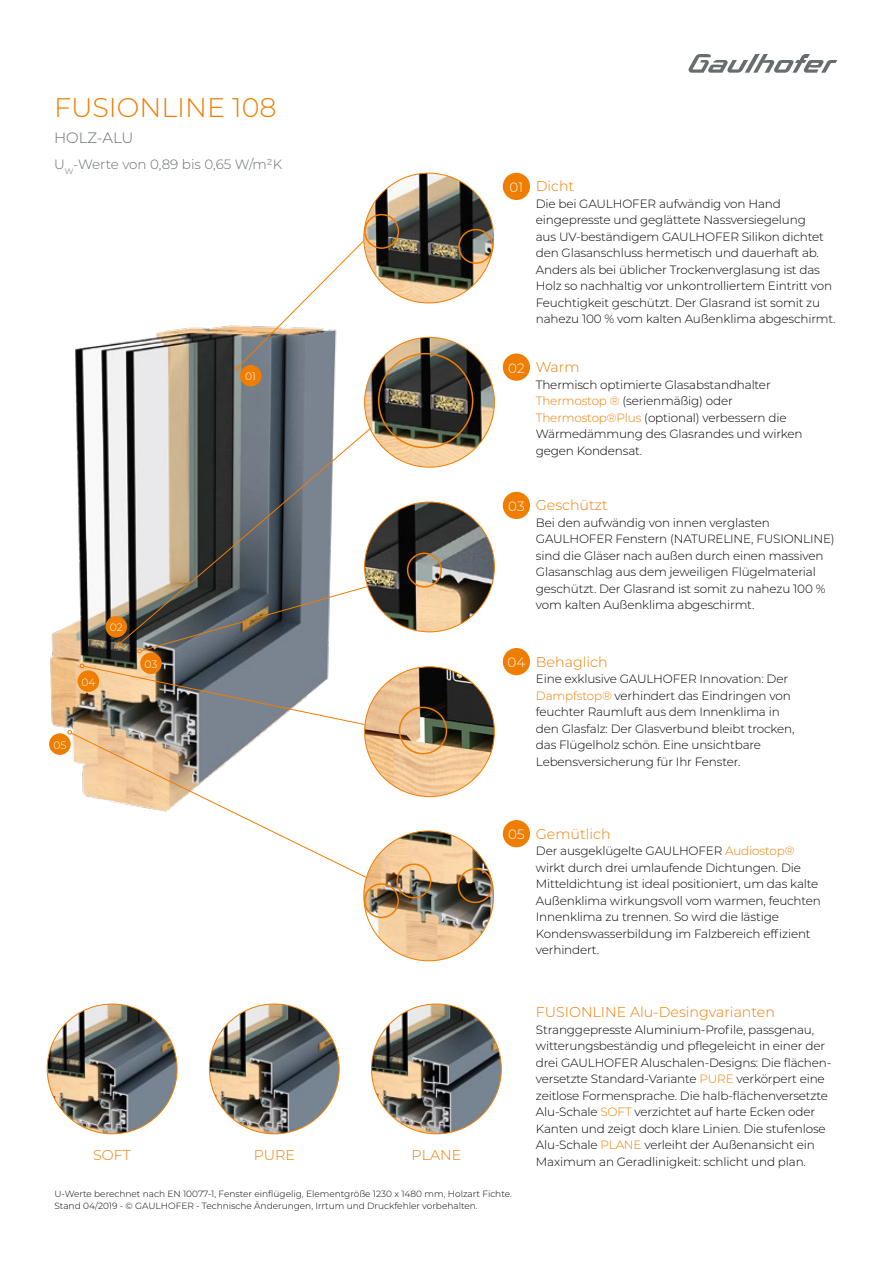
<style>
.page{position:relative;width:893px;height:1263px;background:#fff}
.page>*{position:absolute;margin:0;border:0;box-sizing:border-box;transform-origin:0 0}
.t1{font:300 27px "Montserrat";color:#ef7d00}
.t2{font:300 15px "Montserrat";color:#676c6e}
.t3{font:300 14.25px "Montserrat";color:#ef7d00}
.t4{font:300 13.5px "Montserrat";color:#676c6e}
.t5{font:300 13.5px "Montserrat";color:#fff}
.t6{font:300 12px/16.5px "Montserrat";letter-spacing:-.015em;color:#000}
.t7{font:300 10.65px "Montserrat";color:#fff}
.t8{font:300 9px/12px "Montserrat";color:#000}
.s1{color:#ef7d00}
</style>
<div class="page">
<img style="left:209px;top:1004px;width:130px;height:130px;border-radius:65px">
<img style="left:372px;top:1004px;width:129px;height:130px;border-radius:65px">
<img style="left:47px;top:1004px;width:130px;height:130px;border-radius:65px">
<div style="left:503px;top:492px;width:27px;height:27px;background:#ef7d00;border-radius:50%"></div>
<div style="left:503px;top:173px;width:27px;height:27px;background:#ef7d00;border-radius:50%"></div>
<div style="left:503px;top:353px;width:27px;height:28px;background:#ef7d00;border-radius:50%"></div>
<div style="left:503px;top:820px;width:27px;height:27px;background:#ef7d00;border-radius:50%"></div>
<div style="left:503px;top:648px;width:27px;height:27px;background:#ef7d00;border-radius:50%"></div>
<img style="left:49px;top:325px;width:336px;height:455px">
<svg style="left:235px;top:241px;width:140px;height:130px"></svg>
<div style="left:240px;top:365px;width:21px;height:21px;background:#ef7d00;border-radius:50%"></div>
<img style="left:364px;top:173px;width:130px;height:130px;border-radius:65px">
<div style="left:458px;top:229px;width:35px;height:35px;border:2px solid #ef7d00;border-radius:50%"></div>
<div style="left:364px;top:214px;width:35px;height:35px;border:2px solid #ef7d00;border-radius:50%"></div>
<svg style="left:136px;top:606px;width:244px;height:48px"></svg>
<div style="left:140px;top:652px;width:22px;height:22px;background:#ef7d00;border-radius:50%"></div>
<div style="left:105px;top:616px;width:22px;height:21px;background:#ef7d00;border-radius:50%"></div>
<svg style="left:120px;top:422px;width:257px;height:222px"></svg>
<svg style="left:117px;top:641px;width:5px;height:5px"></svg>
<img style="left:80px;top:663px;width:286px;height:63px">
<div style="left:78px;top:670px;width:21px;height:22px;background:#ef7d00;border-radius:50%"></div>
<svg style="left:70px;top:732px;width:308px;height:150px"></svg>
<svg style="left:67px;top:730px;width:5px;height:5px"></svg>
<div style="left:49px;top:733px;width:22px;height:22px;background:#ef7d00;border-radius:50%"></div>
<img style="left:365px;top:502px;width:129px;height:130px;border-radius:65px">
<div style="left:407px;top:552px;width:35px;height:35px;border:2px solid #ef7d00;border-radius:50%"></div>
<img style="left:364px;top:831px;width:130px;height:130px;border-radius:65px">
<div style="left:458px;top:868px;width:35px;height:35px;border:2px solid #ef7d00;border-radius:50%"></div>
<div style="left:396px;top:863px;width:35px;height:35px;border:2px solid #ef7d00;border-radius:50%"></div>
<div style="left:364px;top:883px;width:35px;height:35px;border:2px solid #ef7d00;border-radius:50%"></div>
<img style="left:365px;top:667px;width:129px;height:129px;border-radius:65px">
<div style="left:399px;top:707px;width:48px;height:47px;border:2px solid #ef7d00;border-radius:50%"></div>
<img style="left:365px;top:337px;width:129px;height:130px;border-radius:65px">
<div style="left:378px;top:353px;width:95px;height:95px;border:2px solid #ef7d00;border-radius:50%"></div>
<svg style="left:688px;top:54px;width:149px;height:19px"></svg>
<h1 class="t1" style="left:54px;top:89px;width:224px">FUSIONLINE 108</h1>
<p class="t2" style="left:54px;top:127px;width:81px">HOLZ-ALU</p>
<p class="t4" style="left:54px;top:155px;width:230px">U<sub>W</sub>-Werte von 0,89 bis 0,65 W/m²K</p>
<p class="t7" style="left:245px;top:369px;width:12px">01</p>
<p class="t7" style="left:110px;top:620px;width:15px">02</p>
<p class="t7" style="left:81px;top:675px;width:16px">04</p>
<p class="t7" style="left:53px;top:738px;width:14px">05</p>
<p class="t7" style="left:145px;top:657px;width:14px">03</p>
<p class="t5" style="left:510px;top:178px;width:15px">01</p>
<p class="t5" style="left:508px;top:359px;width:18px">02</p>
<p class="t3" style="left:536px;top:177px;width:40px">Dicht</p>
<p class="t6" style="left:536px;top:195px;width:301px">Die bei GAULHOFER aufwändig von Hand eingepresste und geglättete Nassversiegelung<br>aus UV-beständigem GAULHOFER Silikon dichtet den Glasanschluss hermetisch und dauerhaft ab.<br>Anders als bei üblicher Trockenverglasung ist das Holz so nachhaltig vor unkontrolliertem Eintritt von Feuchtigkeit geschützt. Der Glasrand ist somit zu nahezu 100 % vom kalten Außenklima abgeschirmt.</p>
<p class="t3" style="left:536px;top:357px;width:45px">Warm</p>
<p class="t6" style="left:536px;top:376px;width:268px">Thermisch optimierte Glasabstandhalter <span class="s1">Thermostop ®</span> (serienmäßig) oder <span class="s1">Thermostop®Plus</span> (optional) verbessern die Wärmedämmung des Glasrandes und wirken gegen Kondensat.</p>
<p class="t5" style="left:508px;top:497px;width:18px">03</p>
<p class="t3" style="left:536px;top:496px;width:73px">Geschützt</p>
<p class="t6" style="left:536px;top:514px;width:300px">Bei den aufwändig von innen verglasten GAULHOFER Fenstern (NATURELINE, FUSIONLINE) sind die Gläser nach außen durch einen massiven Glasanschlag aus dem jeweiligen Flügelmaterial geschützt. Der Glasrand ist somit zu nahezu 100 % vom kalten Außenklima abgeschirmt.</p>
<p class="t5" style="left:508px;top:653px;width:19px">04</p>
<p class="t3" style="left:536px;top:652px;width:73px">Behaglich</p>
<p class="t6" style="left:536px;top:670px;width:260px">Eine exklusive GAULHOFER Innovation: Der <span class="s1">Dampfstop®</span> verhindert das Eindringen von feuchter Raumluft aus dem Innenklima in den Glasfalz: Der Glasverbund bleibt trocken, das Flügelholz schön. Eine unsichtbare Lebensversicherung für Ihr Fenster.</p>
<p class="t5" style="left:508px;top:825px;width:18px">05</p>
<p class="t3" style="left:536px;top:824px;width:76px">Gemütlich</p>
<p class="t6" style="left:536px;top:842px;width:287px">Der ausgeklügelte GAULHOFER <span class="s1">Audiostop® </span>wirkt durch drei umlaufende Dichtungen. Die Mitteldichtung ist ideal positioniert, um das kalte Außenklima wirkungsvoll vom warmen, feuchten Innenklima zu trennen. So wird die lästige Kondenswasserbildung im Falzbereich effizient verhindert.</p>
<p class="t3" style="left:93px;top:1145px;width:39px">SOFT</p>
<p class="t3" style="left:254px;top:1145px;width:43px">PURE</p>
<p class="t3" style="left:412px;top:1145px;width:51px">PLANE</p>
<p class="t8" style="left:54px;top:1187px;width:459px">U-Werte berechnet nach EN 10077-1, Fenster einflügelig, Elementgröße 1230 x 1480 mm, Holzart Fichte.<br>Stand 04/2019 - © GAULHOFER - Technische Änderungen, Irrtum und Druckfehler vorbehalten.</p>
<p class="t3" style="left:536px;top:1003px;width:241px">FUSIONLINE Alu-Desingvarianten</p>
<p class="t6" style="left:536px;top:1021px;width:297px">Stranggepresste Aluminium-Profile, passgenau, witterungsbeständig und pflegeleicht in einer der drei GAULHOFER Aluschalen-Designs: Die flächen&shy;versetzte Standard-Variante <span class="s1">PURE</span> verkörpert eine zeitlose Formensprache. Die halb-flächenversetzte Alu-Schale <span class="s1">SOFT</span> verzichtet auf harte Ecken oder Kanten und zeigt doch klare Linien. Die stufenlose Alu-Schale <span class="s1">PLANE</span> verleiht der Außenansicht ein Maximum an Geradlinigkeit: schlicht und plan.</p>
</div>
